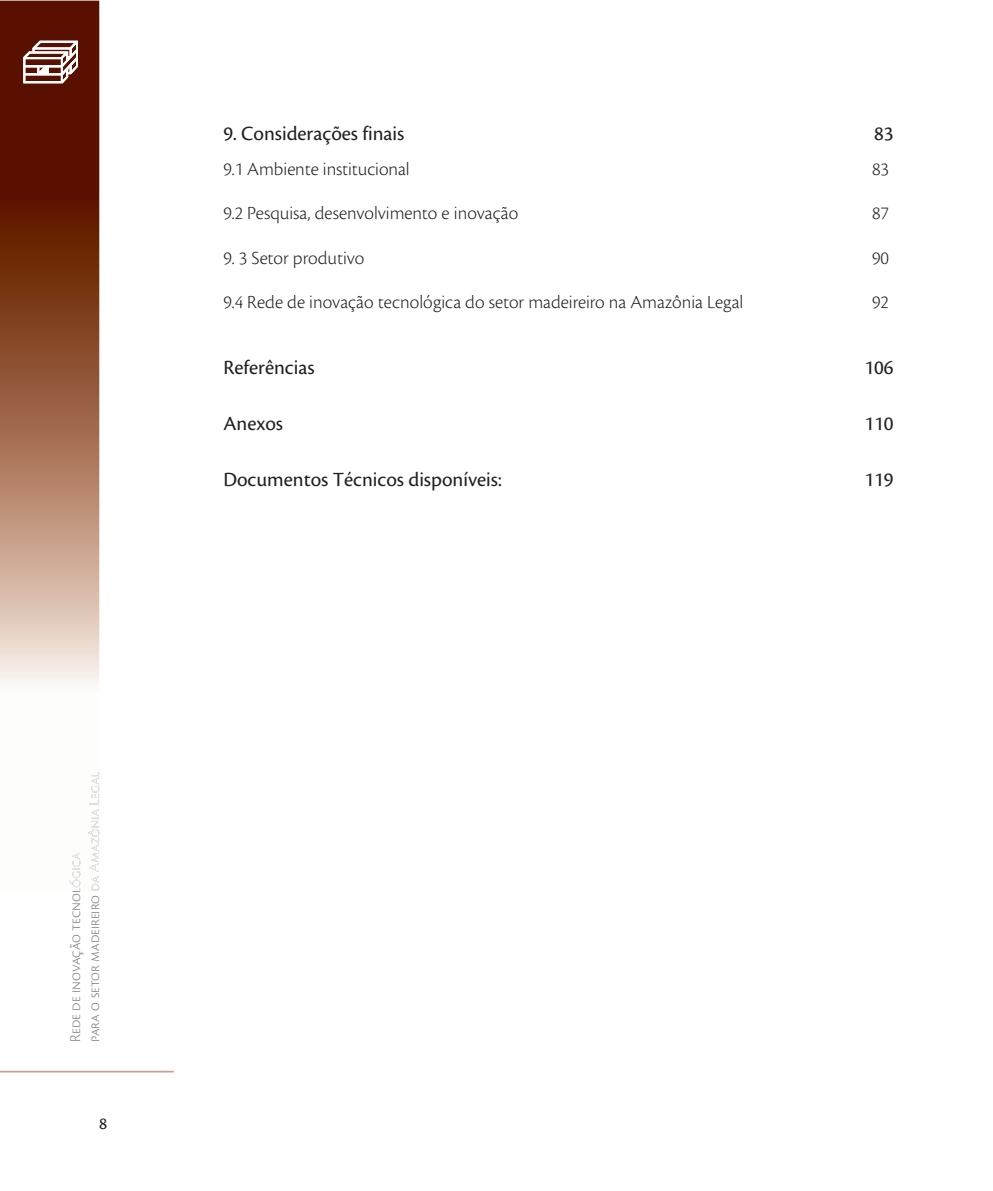
<style>
.page{position:relative;width:993px;height:1191px;background:#fff}
.page>*{position:absolute;margin:0;border:0;box-sizing:border-box;transform-origin:0 0}
.t1{font:21px "Cronos Pro";color:#231f20}
.t2{font:300 19.25px "Cronos Pro";color:#231f20}
.t3{font:17.5px "Cronos Pro";color:#231f20}
.t4{font:300 15.75px/18.9px "Cronos Pro";letter-spacing:-.005em;color:#808285}
</style>
<div class="page">
<svg style="left:0;top:1px;width:99px;height:682px;background:#935b44"></svg>
<hr style="left:0;top:1070px;width:174px;height:2px;background:#caa28c">
<svg style="left:23px;top:41px;width:55px;height:42px"></svg>
<p class="t4" style="left:66px;top:1042px;width:272px;rotate:-90deg">Rede de ınovação tecnológıca<br>para o setor madeıreıro da Amazônıa Legal</p>
<p class="t3" style="left:99px;top:1114px;width:10px">8</p>
<p class="t1" style="left:223px;top:122px;width:182px">9. Considerações finais</p>
<p class="t1" style="left:873px;top:122px;width:21px">83</p>
<p class="t2" style="left:223px;top:158px;width:188px">9.1 Ambiente institucional</p>
<p class="t2" style="left:871px;top:158px;width:18px">83</p>
<p class="t2" style="left:223px;top:202px;width:296px">9.2 Pesquisa, desenvolvimento e inovação</p>
<p class="t2" style="left:871px;top:202px;width:18px">87</p>
<p class="t2" style="left:223px;top:246px;width:142px">9. 3 Setor produtivo</p>
<p class="t2" style="left:871px;top:246px;width:18px">90</p>
<p class="t2" style="left:223px;top:291px;width:521px">9.4 Rede de inovação tecnológica do setor madeireiro na Amazônia Legal</p>
<p class="t2" style="left:871px;top:291px;width:18px">92</p>
<p class="t1" style="left:223px;top:355px;width:93px">Referências</p>
<p class="t1" style="left:864px;top:355px;width:31px">106</p>
<p class="t1" style="left:223px;top:411px;width:61px">Anexos</p>
<p class="t1" style="left:864px;top:411px;width:31px">110</p>
<p class="t1" style="left:223px;top:467px;width:280px">Documentos Técnicos disponíveis:</p>
<p class="t1" style="left:864px;top:467px;width:31px">119</p>
</div>
